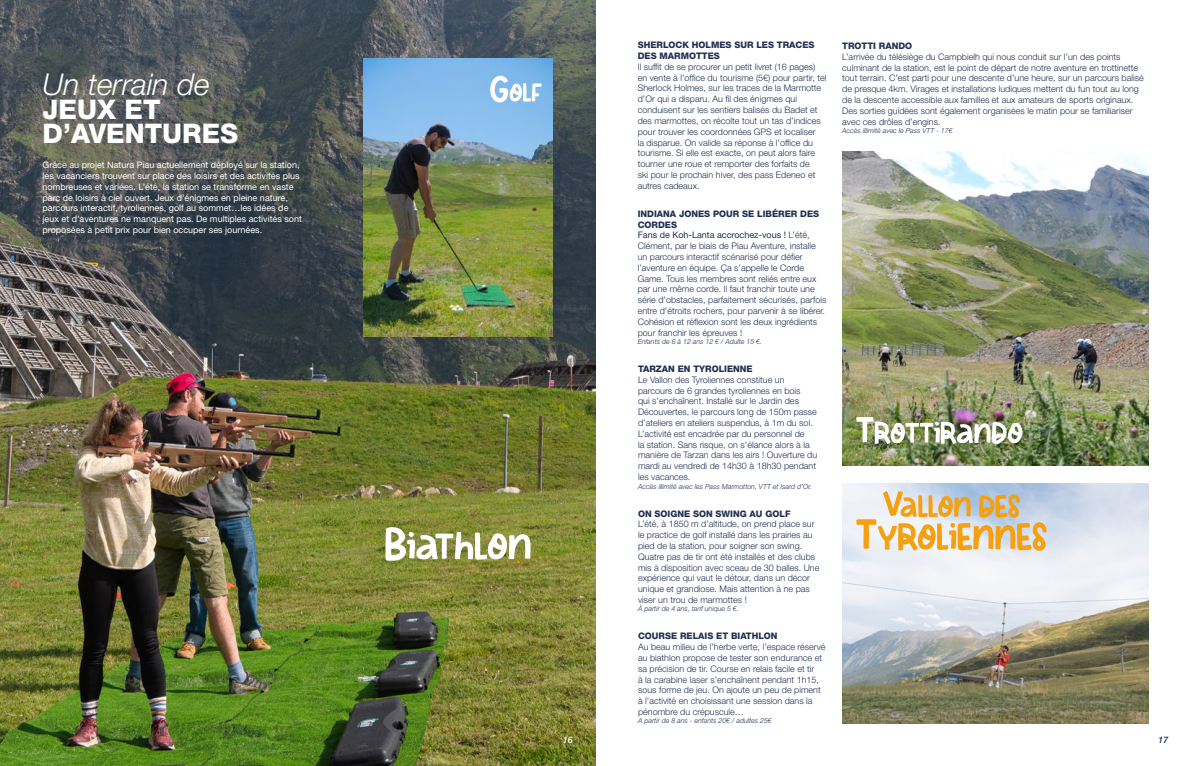
<style>
.page{position:relative;width:1191px;height:766px;background:#fff}
.page>*{position:absolute;margin:0;border:0;box-sizing:border-box;transform-origin:0 0}
.t1{font:italic 300 30px "Helvetica Neue LT Std";color:#fff}
.t2{font:800 27px/24.3px "Helvetica Neue LT Std";color:#fff}
.t3{font:300 9px/10.8px "Helvetica Neue LT Std";color:#1f3051}
.t4{font:9px/10.8px "Helvetica Neue LT Std";color:#fff}
.t5{font:800 9px/10.8px "Helvetica Neue LT Std";color:#1f3051}
.t6{font:italic 500 9px "Helvetica Neue";color:#fff}
.t7{font:italic 500 9px "Helvetica Neue";color:#1f3051}
.t8{font:italic 300 7px "Helvetica Neue LT Std";color:#1f3051}
.s1{font-weight:800}
.s2{font-weight:400}
</style>
<div class="page">
<img style="left:0;top:0;width:595px;height:765px">
<img style="left:363px;top:58px;width:190px;height:278px">
<svg style="left:385px;top:527px;width:145px;height:33px"></svg>
<svg style="left:490px;top:76px;width:51px;height:26px"></svg>
<img style="left:842px;top:483px;width:306px;height:240px">
<img style="left:842px;top:152px;width:306px;height:313px">
<img style="left:856px;top:417px;width:166px;height:27px">
<svg style="left:856px;top:491px;width:190px;height:59px;background:#e2c99d"></svg>
<h1 class="t1" style="left:43px;top:66px;width:169px">Un terrain de</h1>
<h2 class="t2" style="left:43px;top:97px;width:197px">JEUX ET<br>D’AVENTURES</h2>
<p class="t4" style="left:43px;top:159px;width:261px">Grâce au projet Natura Piau actuellement déployé sur la station, les vacanciers trouvent sur place des loisirs et des activités plus nombreuses et variées. L’été, la station se transforme en vaste parc de loisirs à ciel ouvert. Jeux d’énigmes en pleine nature, parcours interactif, tyroliennes, golf au sommet…les idées de jeux et d’aventures ne manquent pas. De multiples activités sont proposées à petit prix pour bien occuper ses journées.</p>
<p class="t5" style="left:637px;top:40px;width:178px">SHERLOCK HOLMES SUR LES TRACES<br>DES MARMOTTES</p>
<p class="t3" style="left:637px;top:61px;width:190px">Il suffit de se procurer un petit livret (16 pages) en vente à l’office du tourisme (5€) pour partir, tel Sherlock Holmes, sur les traces de la Marmotte d’Or qui a disparu. Au fil des énigmes qui conduisent sur les sentiers balisés du Badet et des marmottes, on récolte tout un tas d’indices pour trouver les coordonnées GPS et localiser<br>la disparue. On valide sa réponse à l’office du tourisme. Si elle est exacte, on peut alors faire tourner une roue et remporter des forfaits de<br>ski pour le prochain hiver, des pass Edeneo et autres cadeaux.</p>
<p class="t3" style="left:637px;top:208px;width:190px"><span class="s1">INDIANA JONES POUR SE LIBÉRER DES CORDES<br></span><span class="s2">Fans de Koh-Lanta accrochez-vous !</span> L’été, Clément, par le biais de Piau Aventure, installe un parcours interactif scénarisé pour défier l’aventure en équipe. Ça s’appelle le Corde Game. Tous les membres sont reliés entre eux par une même corde. Il faut franchir toute une série d’obstacles, parfaitement sécurisés, parfois entre d’étroits rochers, pour parvenir à se libérer.<br>Cohésion et réflexion sont les deux ingrédients pour franchir les épreuves !</p>
<p class="t8" style="left:637px;top:337px;width:126px">Enfants de 6 à 12 ans 12 € / Adulte 15 €.</p>
<p class="t5" style="left:638px;top:363px;width:116px">TARZAN EN TYROLIENNE</p>
<p class="t3" style="left:638px;top:374px;width:181px">Le Vallon des Tyroliennes constitue un parcours de 6 grandes tyroliennes en bois<br>qui s’enchaînent. Installé sur le Jardin des Découvertes, le parcours long de 150m passe d’ateliers en ateliers suspendus, à 1m du sol.<br>L’activité est encadrée par du personnel de<br>la station. Sans risque, on s’élance alors à la manière de Tarzan dans les airs ! Ouverture du mardi au vendredi de 14h30 à 18h30 pendant les vacances.</p>
<p class="t8" style="left:638px;top:481px;width:175px">Accès illimité avec les Pass Marmotton, VTT et Isard d’Or.</p>
<p class="t5" style="left:638px;top:507px;width:154px">ON SOIGNE SON SWING AU GOLF</p>
<p class="t3" style="left:638px;top:518px;width:183px">L’été, à 1850 m d’altitude, on prend place sur le practice de golf installé dans les prairies au pied de la station, pour soigner son swing.<br>Quatre pas de tir ont été installés et des clubs mis à disposition avec sceau de 30 balles. Une expérience qui vaut le détour, dans un décor unique et grandiose. Mais attention à ne pas viser un trou de marmottes !</p>
<p class="t8" style="left:638px;top:604px;width:102px">À partir de 4 ans, tarif unique 5 €.</p>
<p class="t5" style="left:638px;top:630px;width:141px">COURSE RELAIS ET BIATHLON</p>
<p class="t3" style="left:638px;top:641px;width:189px">Au beau milieu de l’herbe verte, l’espace réservé au biathlon propose de tester son endurance et sa précision de tir. Course en relais facile et tir<br>à la carabine laser s’enchaînent pendant 1h15, sous forme de jeu. On ajoute un peu de piment à l’activité en choisissant une session dans la pénombre du crépuscule…</p>
<p class="t8" style="left:638px;top:716px;width:135px">A partir de 8 ans - enfants 20€ / adultes 25€</p>
<p class="t5" style="left:842px;top:40px;width:72px">TROTTI RANDO</p>
<p class="t3" style="left:842px;top:51px;width:303px">L’arrivée du télésiège du Campbielh qui nous conduit sur l’un des points culminant de la station, est le point de départ de notre aventure en trottinette tout terrain. C’est parti pour une descente d’une heure, sur un parcours balisé de presque 4km. Virages et installations ludiques mettent du fun tout au long de la descente accessible aux familles et aux amateurs de sports originaux.<br>Des sorties guidées sont également organisées le matin pour se familiariser avec ces drôles d’engins.</p>
<p class="t8" style="left:842px;top:126px;width:112px">Accès illimité avec le Pass VTT - 17€</p>
<p class="t6" style="left:563px;top:732px;width:12px">16</p>
<p class="t7" style="left:1158px;top:732px;width:12px">17</p>
</div>
